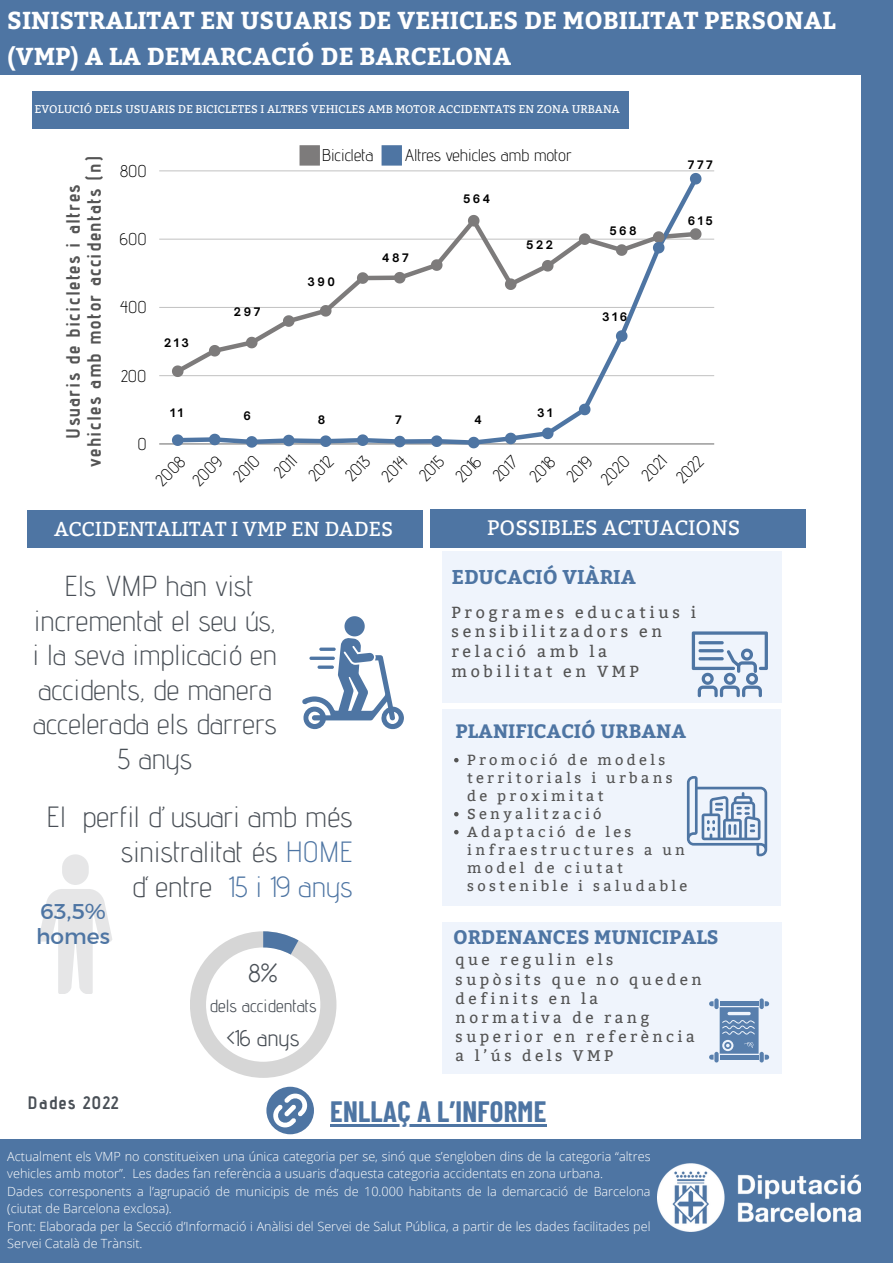
<style>
.page{position:relative;width:893px;height:1263px;background:#fff}
.page>*{position:absolute;margin:0;border:0;box-sizing:border-box;transform-origin:0 0}
.t1{font:300 29.25px/34.9px "Advent Pro";color:#494f56;text-align:right}
.t2{font:300 28.95px/34.5px "Advent Pro";color:#494f56;text-align:center}
.t3{font:700 28.8px "Barlow Condensed";letter-spacing:.01em;color:#4e75a3}
.t4{font:25.58px "Advent Pro";color:#494f56}
.t5{font:700 24.45px/35.4px "Bitter";color:#fff}
.t6{font:22.95px "Advent Pro";color:#494f56}
.t7{font:21.75px/25.9px "Kief Montaser Regular";color:#4e75a3}
.t8{font:20.92px "Bitter";color:#fff}
.t9{font:20.17px "Bitter";color:#fff}
.t10{font:700 19.95px "Bitter";color:#4e75a3}
.t11{font:700 19.5px "Bitter";color:#4e75a3}
.t12{font:700 19.35px "Bitter";color:#4e75a3}
.t13{font:700 19.27px/20.9px "Advent Pro";letter-spacing:.07em;color:#545454;text-align:center}
.t14{font:700 18px "Advent Pro";letter-spacing:.07em;color:#494f56}
.t15{font:17.62px "Advent Pro";color:#494f56}
.t16{font:300 17.02px "Advent Pro";color:#000}
.t17{font:16.05px/19.6px "Bitter";letter-spacing:.225em;color:#545454}
.t18{font:15.38px/19.1px "Bitter";letter-spacing:.225em;color:#545454}
.t19{font:14.62px/18px "Bitter";letter-spacing:.225em;color:#545454}
.t20{font:300 12.67px/17.4px "Open Sans";color:#fff}
.t21{font:700 11.25px "Open Sauce One";letter-spacing:.225em;color:#000}
.t22{font:11.18px "Bitter";color:#fff}
.s1{color:#4e75a3}
</style>
<div class="page">
<div style="left:442px;top:551px;width:340px;height:152px;background:#eff4fc"></div>
<div style="left:0;top:1139px;width:893px;height:124px;background:#4e75a3"></div>
<img style="left:657px;top:1164px;width:204px;height:67px">
<div style="left:0;top:0;width:893px;height:75px;background:#4e75a3"></div>
<div style="left:861px;top:33px;width:32px;height:1230px;background:#4e75a3"></div>
<svg style="left:299px;top:145px;width:21px;height:21px"></svg>
<svg style="left:381px;top:145px;width:21px;height:21px"></svg>
<hr style="left:159px;top:444px;width:555px;height:1px;background:#bbb">
<hr style="left:159px;top:375px;width:555px;height:1px;background:#cbcbcb">
<hr style="left:159px;top:307px;width:555px;height:1px;background:#c5c5c5">
<hr style="left:159px;top:239px;width:555px;height:1px;background:#d6d6d6">
<hr style="left:159px;top:171px;width:555px;height:1px;background:#e7e7e7">
<svg style="left:172px;top:173px;width:530px;height:275px"></svg>
<hr style="left:330px;top:1124px;width:216px;height:2px;background:#4e75a3">
<div style="left:442px;top:709px;width:339px;height:197px;background:#eff4fc"></div>
<svg style="left:38px;top:854px;width:74px;height:140px"></svg>
<div style="left:27px;top:510px;width:396px;height:38px;background:#4e75a3"></div>
<div style="left:430px;top:509px;width:375px;height:39px;background:#4e75a3"></div>
<svg style="left:302px;top:616px;width:102px;height:114px"></svg>
<hr style="left:309px;top:657px;width:26px;height:3px;background:#4e75a3;border-radius:2px">
<svg style="left:317px;top:665px;width:17px;height:4px"></svg>
<svg style="left:319px;top:647px;width:17px;height:4px"></svg>
<svg style="left:190px;top:931px;width:146px;height:204px"></svg>
<svg style="left:687px;top:776px;width:80px;height:80px"></svg>
<svg style="left:692px;top:631px;width:76px;height:66px"></svg>
<svg style="left:454px;top:758px;width:4px;height:4px"></svg>
<svg style="left:454px;top:812px;width:4px;height:4px"></svg>
<svg style="left:454px;top:830px;width:4px;height:4px"></svg>
<div style="left:442px;top:923px;width:340px;height:151px;background:#eff4fc"></div>
<div style="left:32px;top:91px;width:596px;height:38px;background:#4e75a3"></div>
<p class="t5" style="left:7px;top:1px;width:830px">SINISTRALITAT EN USUARIS DE VEHICLES DE MOBILITAT PERSONAL (VMP) A LA DEMARCACIÓ DE BARCELONA</p>
<h1 class="t22" style="left:35px;top:102px;width:587px">EVOLUCIÓ DELS USUARIS DE BICICLETES I ALTRES VEHICLES AMB MOTOR ACCIDENTATS EN ZONA URBANA</h1>
<p class="t13" style="left:62px;top:467px;width:313px;rotate:-90deg">Usuaris de bicicletes i altres vehicles amb motor accidentats (n)</p>
<h3 class="t16" style="left:120px;top:160px;width:28px">800</h3>
<h3 class="t16" style="left:120px;top:229px;width:28px">600</h3>
<h3 class="t16" style="left:120px;top:297px;width:28px">400</h3>
<h3 class="t16" style="left:121px;top:365px;width:27px">200</h3>
<h6 class="t21" style="left:164px;top:336px;width:26px">213</h6>
<h4 class="t21" style="left:234px;top:304px;width:28px">297</h4>
<h3 class="t16" style="left:322px;top:145px;width:53px">Bicicleta</h3>
<h3 class="t16" style="left:405px;top:145px;width:168px">Altres vehicles amb motor</h3>
<p class="t21" style="left:308px;top:275px;width:29px">390</p>
<h6 class="t21" style="left:382px;top:251px;width:28px">487</h6>
<p class="t21" style="left:463px;top:192px;width:29px">564</p>
<p class="t21" style="left:526px;top:237px;width:29px">522</p>
<p class="t21" style="left:609px;top:224px;width:29px">568</p>
<p class="t21" style="left:602px;top:309px;width:27px">316</p>
<h3 class="t16" style="left:137px;top:433px;width:11px">0</h3>
<p class="t21" style="left:170px;top:406px;width:14px">11</p>
<p class="t21" style="left:243px;top:409px;width:9px">6</p>
<p class="t21" style="left:318px;top:412px;width:9px">8</p>
<p class="t21" style="left:395px;top:412px;width:8px">7</p>
<h2 class="t21" style="left:474px;top:412px;width:9px">4</h2>
<p class="t21" style="left:537px;top:406px;width:17px">31</p>
<h3 class="t16" style="left:151px;top:475px;width:35px;rotate:-45deg">2008</h3>
<h3 class="t16" style="left:188px;top:475px;width:35px;rotate:-45deg">2009</h3>
<h3 class="t16" style="left:229px;top:471px;width:31px;rotate:-45deg">2010</h3>
<h3 class="t16" style="left:304px;top:470px;width:28px;rotate:-45deg">2012</h3>
<h3 class="t16" style="left:341px;top:471px;width:29px;rotate:-45deg">2013</h3>
<h3 class="t16" style="left:377px;top:471px;width:30px;rotate:-45deg">2014</h3>
<h3 class="t16" style="left:415px;top:471px;width:29px;rotate:-45deg">2015</h3>
<h3 class="t16" style="left:451px;top:471px;width:29px;rotate:-45deg">2016</h3>
<h3 class="t16" style="left:488px;top:471px;width:29px;rotate:-45deg">2017</h3>
<h3 class="t16" style="left:525px;top:471px;width:29px;rotate:-45deg">2018</h3>
<h3 class="t16" style="left:562px;top:471px;width:29px;rotate:-45deg">2019</h3>
<h3 class="t16" style="left:596px;top:474px;width:34px;rotate:-45deg">2020</h3>
<h3 class="t16" style="left:637px;top:470px;width:28px;rotate:-45deg">2021</h3>
<h2 class="t21" style="left:688px;top:158px;width:27px">777</h2>
<p class="t21" style="left:688px;top:213px;width:26px">615</p>
<p class="t9" style="left:54px;top:518px;width:341px">ACCIDENTALITAT I VMP EN DADES</p>
<p class="t2" style="left:33px;top:568px;width:246px">Els VMP han vist incrementat el seu ús, i la seva implicació en accidents, de manera accelerada els darrers<br>5 anys</p>
<h5 class="t1" style="left:46px;top:799px;width:308px">El perfil d’usuari amb més sinistralitat és <span class="s1">HOME </span>d‘entre <span class="s1">15 i 19 anys</span></h5>
<p class="t7" style="left:36px;top:898px;width:75px">63,5% homes</p>
<p class="t4" style="left:248px;top:957px;width:31px">8%</p>
<p class="t15" style="left:209px;top:995px;width:109px">dels accidentats</p>
<p class="t6" style="left:227px;top:1023px;width:75px">&lt;16 anys</p>
<p class="t8" style="left:487px;top:515px;width:255px">POSSIBLES ACTUACIONS</p>
<p class="t10" style="left:451px;top:563px;width:186px">EDUCACIÓ VIÀRIA</p>
<p class="t17" style="left:451px;top:602px;width:246px">Programes educatius i sensibilitzadors en relació amb la mobilitat en VMP</p>
<p class="t12" style="left:455px;top:716px;width:232px">PLANIFICACIÓ URBANA</p>
<p class="t19" style="left:467px;top:751px;width:207px">Promoció de models territorials i urbans de proximitat</p>
<p class="t19" style="left:467px;top:805px;width:136px">Senyalització</p>
<p class="t19" style="left:467px;top:823px;width:222px">Adaptació de les infraestructures a un model de ciutat sostenible i saludable</p>
<p class="t11" style="left:453px;top:922px;width:267px">ORDENANCES MUNICIPALS</p>
<p class="t18" style="left:455px;top:951px;width:247px">que regulin els supòsits que no queden definits en la normativa de rang superior en referència a l’ús dels VMP</p>
<p class="t14" style="left:28px;top:1091px;width:92px">Dades 2022</p>
<p class="t3" style="left:330px;top:1093px;width:218px">ENLLAÇ A L’INFORME</p>
<p class="t20" style="left:7px;top:1147px;width:645px">Actualment els VMP no constitueixen una única categoria per se, sinó que s’engloben dins de la categoria “altres vehicles amb motor”. Les dades fan referència a usuaris d’aquesta categoria accidentats en zona urbana.</p>
<p class="t20" style="left:7px;top:1182px;width:645px">Dades corresponents a l’agrupació de municipis de més de 10.000 habitants de la demarcació de Barcelona (ciutat de Barcelona exclosa).</p>
<p class="t20" style="left:7px;top:1217px;width:645px">Font: Elaborada per la Secció d’Informació i Anàlisi del Servei de Salut Pública, a partir de les dades facilitades pel<br>Servei Català de Trànsit.</p>
</div>
